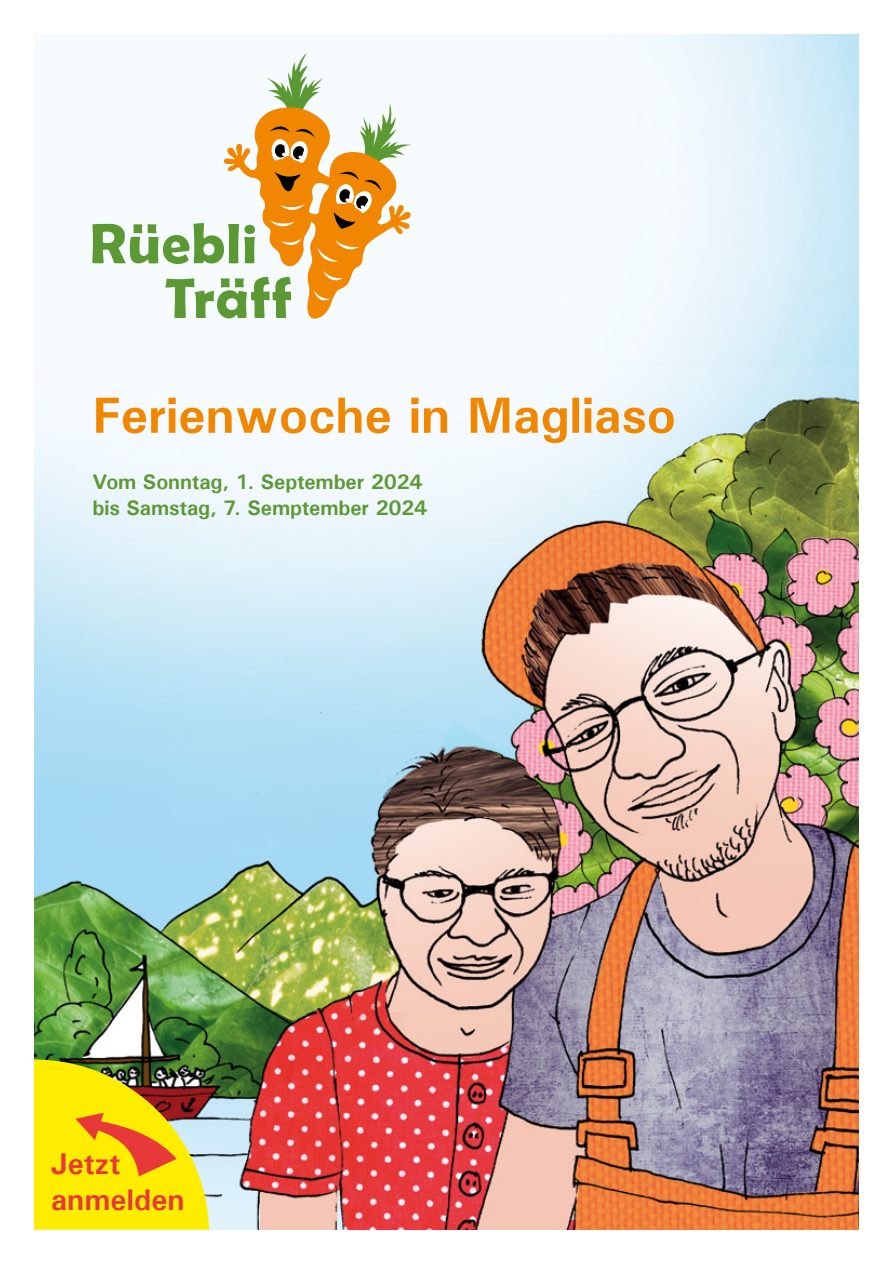
<style>
.page{position:relative;width:893px;height:1263px;background:#fff}
.page>*{position:absolute;margin:0;border:0;box-sizing:border-box;transform-origin:0 0}
.t1{font:700 51px "Univers";color:#f18700}
.t2{font:700 30px/36px "Univers";letter-spacing:.005em;color:#e7393a}
.t3{font:700 21px/25.2px "Univers";letter-spacing:-.005em;color:#5c9833}
</style>
<div class="page">
<img style="left:34px;top:34px;width:825px;height:1195px">
<svg style="left:92px;top:53px;width:320px;height:266px"></svg>
<svg style="left:34px;top:1059px;width:175px;height:170px;background:#e0c416"></svg>
<h1 class="t1" style="left:93px;top:383px;width:585px">Ferienwoche in Magliaso</h1>
<p class="t3" style="left:93px;top:469px;width:336px">Vom Sonntag, 1. September 2024 bis Samstag, 7. Semptember 2024</p>
<h2 class="t2" style="left:51px;top:1145px;width:135px">Jetzt anmelden</h2>
</div>
